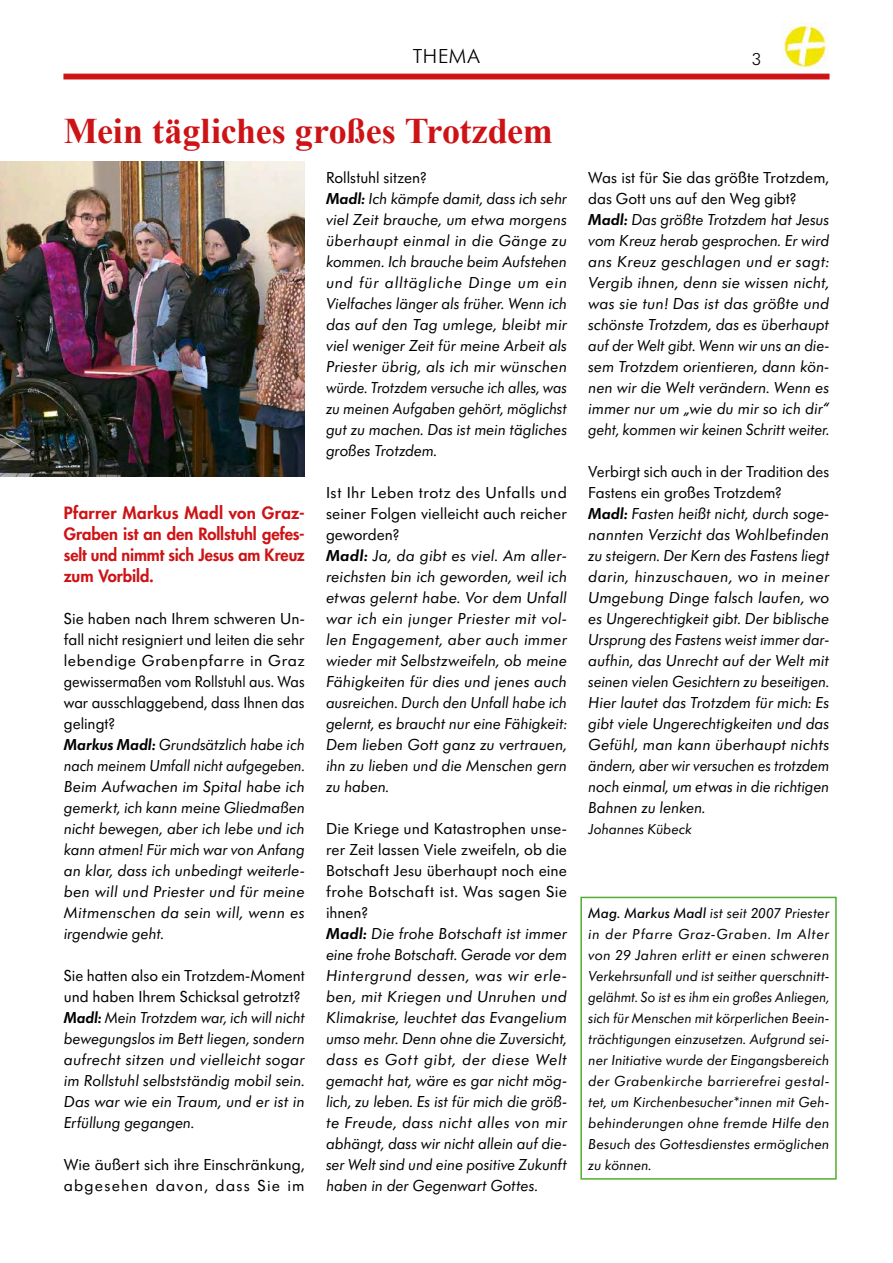
<style>
.page{position:relative;width:893px;height:1263px;background:#fff}
.page>*{position:absolute;margin:0;border:0;box-sizing:border-box;transform-origin:0 0}
.t1{font:700 36px "Times New Roman";letter-spacing:-.01em;color:#cd1316}
.t2{font:300 21px "Futura SB";letter-spacing:.03em;color:#000}
.t3{font:300 18px "Futura SB";color:#000}
.t4{font:italic 16.5px/21px "Futura SB";color:#000}
.t5{font:italic 16.5px/21px "Futura SB";color:#000;scale:.96 1}
.t6{font:800 16.5px/21px "Futura Std";letter-spacing:-.005em;color:#cd1316;text-align:justify}
.t7{font:16.5px/21px "Futura SB";letter-spacing:.01em;color:#000}
.t8{font:italic 15px/21px "Futura SB";letter-spacing:.005em;color:#000;text-align:justify}
.s1{font-style:normal}
.s2{font-family:"Futura SB Dem Ita";font-style:normal}
.s3{font-family:"Futura SB Med Ita";font-style:normal}
</style>
<div class="page">
<div style="left:64px;top:74px;width:765px;height:5px;background:#cd1316"></div>
<img style="left:781px;top:24px;width:47px;height:45px">
<div style="left:580px;top:897px;width:257px;height:282px;border:2px solid #51ae30"></div>
<img style="left:0;top:162px;width:305px;height:315px">
<p class="t2" style="left:413px;top:45px;width:69px">THEMA</p>
<p class="t3" style="left:752px;top:49px;width:11px">3</p>
<h1 class="t1" style="left:64px;top:105px;width:491px">Mein tägliches großes Trotzdem</h1>
<p class="t6" style="left:64px;top:502px;width:242px">Pfarrer Markus Madl von Graz-Graben ist an den Rollstuhl gefes&shy;selt und nimmt sich Jesus am Kreuz zum Vorbild.</p>
<p class="t4" style="left:64px;top:608px;width:242px"><span class="s1">Sie haben nach Ihrem schweren Un-- fall nicht resigniert und leiten die sehr lebendige Grabenpfarre in Graz gewissermaßen vom Rollstuhl aus. Was war ausschlaggebend, dass Ihnen das gelingt?<br></span><span class="s2">Markus Madl:</span> Grundsätzlich habe ich nach meinem Umfall nicht aufgegeben.<br>Beim Aufwachen im Spital habe ich gemerkt, ich kann meine Gliedmaßen nicht bewegen, aber ich lebe und ich kann atmen! Für mich war von Anfang an klar, dass ich unbedingt weiterle&shy;ben will und Priester und für meine<br>Mitmenschen da sein will, wenn es irgendwie geht.</p>
<p class="t5" style="left:64px;top:965px;width:253px"><span class="s1">Sie hatten also ein Trotzdem-Moment und haben Ihrem Schicksal getrotzt?<br></span><span class="s2">Madl:</span> Mein Trotzdem war, ich will nicht bewegungslos im Bett liegen, sondern aufrecht sitzen und vielleicht sogar im Rollstuhl selbstständig mobil sein.<br>Das war wie ein Traum, und er ist in Erfüllung gegangen.</p>
<p class="t7" style="left:64px;top:1154px;width:242px">Wie äußert sich ihre Einschränkung, abgesehen davon, dass Sie im</p>
<p class="t4" style="left:326px;top:167px;width:242px"><span class="s1">Rollstuhl sitzen?<br></span><span class="s2">Madl:</span> Ich kämpfe damit, dass ich sehr viel Zeit brauche, um etwa morgens überhaupt einmal in die Gänge zu kommen. Ich brauche beim Aufstehen und für alltägliche Dinge um ein Vielfaches länger als früher. Wenn ich das auf den Tag umlege, bleibt mir viel weniger Zeit für meine Arbeit als Priester übrig, als ich mir wünschen würde. Trotzdem versuche ich alles, was zu meinen Aufgaben gehört, möglichst gut zu machen. Das ist mein tägliches großes Trotzdem.</p>
<p class="t4" style="left:326px;top:482px;width:242px"><span class="s1">Ist Ihr Leben trotz des Unfalls und seiner Folgen vielleicht auch reicher geworden?<br></span><span class="s2">Madl:</span> Ja, da gibt es viel. Am aller&shy;reichsten bin ich geworden, weil ich etwas gelernt habe. Vor dem Unfall war ich ein junger Priester mit vol&shy;len Engagement, aber auch immer wieder mit Selbstzweifeln, ob meine<br>Fähigkeiten für dies und jenes auch ausreichen. Durch den Unfall habe ich gelernt, es braucht nur eine Fähigkeit:<br>Dem lieben Gott ganz zu vertrauen, ihn zu lieben und die Menschen gern zu haben.</p>
<p class="t4" style="left:326px;top:818px;width:243px"><span class="s1">Die Kriege und Katastrophen unse&shy;rer Zeit lassen Viele zweifeln, ob die Botschaft Jesu überhaupt noch eine frohe Botschaft ist. Was sagen Sie ihnen?<br></span><span class="s2">Madl:</span> Die frohe Botschaft ist immer eine frohe Botschaft. Gerade vor dem Hintergrund dessen, was wir erle&shy;ben, mit Kriegen und Unruhen und Klimakrise, leuchtet das Evangelium umso mehr. Denn ohne die Zuversicht, dass es Gott gibt, der diese Welt gemacht hat, wäre es gar nicht mög&shy;lich, zu leben. Es ist für mich die größ&shy;te Freude, dass nicht alles von mir abhängt, dass wir nicht allein auf die&shy;ser Welt sind und eine positive Zukunft haben in der Gegenwart Gottes.</p>
<p class="t4" style="left:588px;top:167px;width:242px"><span class="s1">Was ist für Sie das größte Trotzdem, das Gott uns auf den Weg gibt?<br></span><span class="s2">Madl:</span> Das größte Trotzdem hat Jesus vom Kreuz herab gesprochen. Er wird ans Kreuz geschlagen und er sagt:<br>Vergib ihnen, denn sie wissen nicht, was sie tun! Das ist das größte und schönste Trotzdem, das es überhaupt auf der Welt gibt. Wenn wir uns an die&shy;sem Trotzdem orientieren, dann kön&shy;nen wir die Welt verändern. Wenn es immer nur um „wie du mir so ich dir“ geht, kommen wir keinen Schritt weiter<span class="s1">.</span></p>
<p class="t4" style="left:588px;top:461px;width:242px"><span class="s1">Verbirgt sich auch in der Tradition des Fastens ein großes Trotzdem?<br></span><span class="s2">Madl:</span> Fasten heißt nicht, durch soge&shy;nannten Verzicht das Wohlbefinden zu steigern. Der Kern des Fastens liegt darin, hinzuschauen, wo in meiner Umgebung Dinge falsch laufen, wo es Ungerechtigkeit gibt. Der biblische Ursprung des Fastens weist immer dar&shy;aufhin, das Unrecht auf der Welt mit seinen vielen Gesichtern zu beseitigen.<br>Hier lautet das Trotzdem für mich: Es gibt viele Ungerechtigkeiten und das Gefühl, man kann überhaupt nichts ändern, aber wir versuchen es trotzdem noch einmal, um etwas in die richtigen Bahnen zu lenken.</p>
<p class="t8" style="left:588px;top:818px;width:105px">Johannes Kübeck</p>
<p class="t8" style="left:588px;top:902px;width:242px"><span class="s3">Mag. Markus Madl</span> ist seit 2007 Priester in der Pfarre Graz-Graben. Im Alter von 29 Jahren erlitt er einen schweren Verkehrsunfall und ist seither querschnitt&shy;gelähmt. So ist es ihm ein großes Anliegen, sich für Menschen mit körperlichen Beein&shy;trächtigungen einzusetzen. Aufgrund sei&shy;ner Initiative wurde der Eingangsbereich der Grabenkirche barrierefrei gestal&shy;tet, um Kirchenbesucher*innen mit Geh&shy;behinderungen ohne fremde Hilfe den Besuch des Gottesdienstes ermöglichen zu können.</p>
</div>
